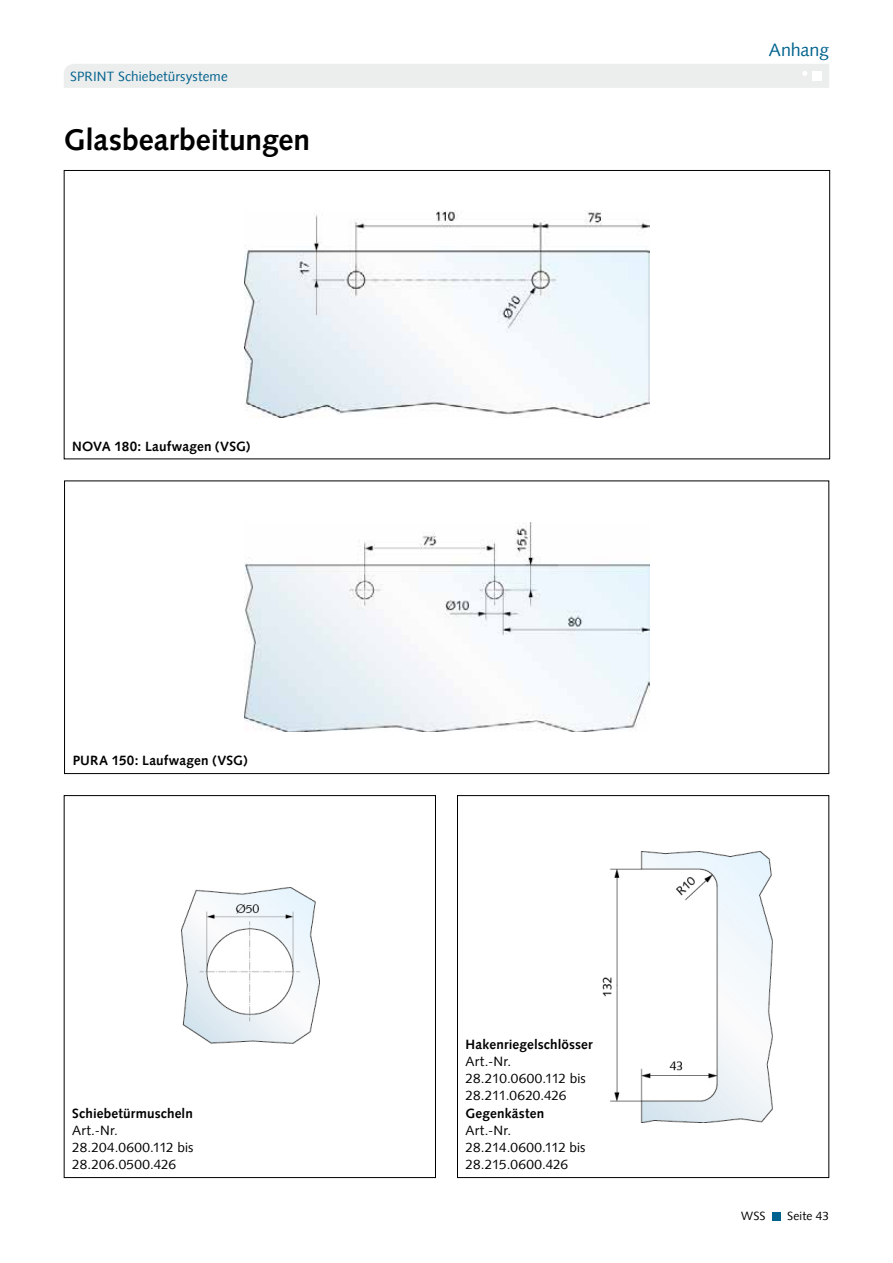
<style>
.page{position:relative;width:893px;height:1263px;background:#fff}
.page>*{position:absolute;margin:0;border:0;box-sizing:border-box;transform-origin:0 0}
.t1{font:700 30px "Syntax Com";color:#000}
.t2{font:18px "Syntax Com";letter-spacing:-.01em;color:#00628d}
.t3{font:13.5px/17.2px "Syntax Com";letter-spacing:.005em;color:#000}
.t4{font:700 13.5px "Syntax Com";letter-spacing:.01em;color:#000}
.t5{font:13.5px "Syntax Com";letter-spacing:.01em;color:#00628d}
.t6{font:12px "Syntax Com";letter-spacing:.01em;color:#000}
</style>
<div class="page">
<div style="left:772px;top:1212px;width:8px;height:8px;background:#00628d"></div>
<div style="left:64px;top:64px;width:765px;height:24px;background:#eceded"></div>
<div style="left:813px;top:71px;width:9px;height:9px;background:#fff"></div>
<img style="left:244px;top:210px;width:406px;height:207px">
<img style="left:244px;top:522px;width:405px;height:210px">
<img style="left:181px;top:887px;width:138px;height:156px">
<div style="left:64px;top:795px;width:372px;height:383px;border:1px solid #000"></div>
<img style="left:602px;top:851px;width:171px;height:272px">
<div style="left:457px;top:795px;width:372px;height:383px;border:1px solid #000"></div>
<p class="t5" style="left:70px;top:68px;width:159px">SPRINT Schiebetürsysteme</p>
<h1 class="t1" style="left:64px;top:122px;width:248px">Glasbearbeitungen</h1>
<p class="t4" style="left:72px;top:438px;width:180px">NOVA 180: Laufwagen (VSG)</p>
<p class="t4" style="left:73px;top:753px;width:176px">PURA 150: Laufwagen (VSG)</p>
<p class="t4" style="left:72px;top:1105px;width:122px">Schiebetürmuscheln</p>
<p class="t3" style="left:72px;top:1122px;width:123px">Art.-Nr.<br>28.204.0600.112 bis<br>28.206.0500.426</p>
<h2 class="t2" style="left:769px;top:39px;width:62px">Anhang</h2>
<p class="t4" style="left:466px;top:1036px;width:129px">Hakenriegelschlösser</p>
<p class="t3" style="left:466px;top:1053px;width:122px">Art.-Nr.<br>28.210.0600.112 bis<br>28.211.0620.426</p>
<p class="t4" style="left:466px;top:1105px;width:80px">Gegenkästen</p>
<p class="t3" style="left:466px;top:1122px;width:121px">Art.-Nr.<br>28.214.0600.112 bis<br>28.215.0600.426</p>
<p class="t6" style="left:741px;top:1209px;width:26px">WSS</p>
<p class="t6" style="left:787px;top:1209px;width:44px">Seite 43</p>
</div>
